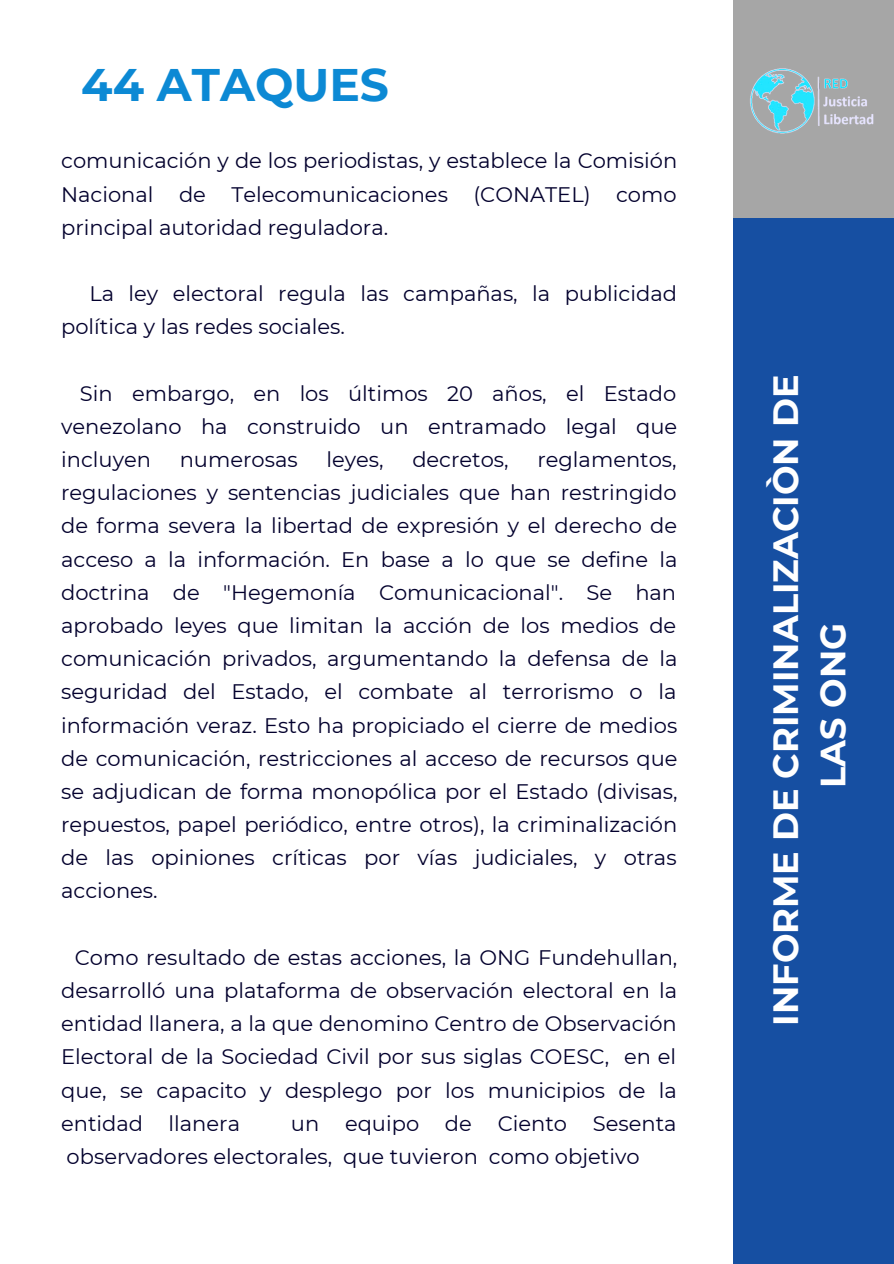
<style>
.page{position:relative;width:894px;height:1264px;background:#fff}
.page>*{position:absolute;margin:0;border:0;box-sizing:border-box;transform-origin:0 0}
.t1{font:700 45.6px "Montserrat";color:#0c89d4}
.t2{font:700 35.1px/47.2px "Montserrat";color:#fff;text-align:center}
.t3{font:21px/33.2px "Montserrat";color:#03002d;text-align:justify}
</style>
<div class="page">
<div style="left:733px;top:0;width:160px;height:219px;background:#a6a6a6"></div>
<div style="left:733px;top:219px;width:160px;height:1044px;background:#164fa2"></div>
<img style="left:750px;top:68px;width:124px;height:66px">
<h1 class="t1" style="left:81px;top:57px;width:309px">44 ATAQUES</h1>
<p class="t3" style="left:61px;top:144px;width:617px">comunicación y de los periodistas, y establece la Comisión Nacional de Telecomunicaciones (CONATEL) como principal autoridad reguladora.</p>
<p class="t3" style="left:61px;top:277px;width:617px;text-indent:28px">La ley electoral regula las campañas, la publicidad política y las redes sociales.</p>
<p class="t3" style="left:61px;top:376px;width:617px;text-indent:19px">Sin embargo, en los últimos 20 años, el Estado venezolano ha construido un entramado legal que incluyen</p>
<p class="t3" style="left:61px;top:443px;width:617px;text-indent:476px">reglamentos, regulaciones y sentencias judiciales que han restringido de forma severa la libertad de expresión y el derecho de acceso a la información. En base a lo que se define la doctrina de "Hegemonía Comunicacional". Se han aprobado leyes que limitan la acción de los medios de comunicación privados, argumentando la defensa de la seguridad del Estado, el combate al terrorismo o la información veraz. Esto ha propiciado el cierre de medios de comunicación, restricciones al acceso de recursos que se adjudican de forma monopólica por el Estado (divisas, repuestos, papel periódico, entre otros), la criminalización de las opiniones críticas por vías judiciales, y otras acciones.</p>
<p class="t3" style="left:180px;top:443px;width:119px">numerosas</p>
<p class="t3" style="left:326px;top:443px;width:59px">leyes,</p>
<p class="t3" style="left:412px;top:443px;width:98px">decretos,</p>
<p class="t3" style="left:61px;top:940px;width:617px;text-indent:14px">Como resultado de estas acciones, la ONG Fundehullan, desarrolló una plataforma de observación electoral en la entidad llanera, a la que denomino Centro de Observación Electoral de la Sociedad Civil por sus siglas COESC, en el que, se capacito y desplego por los municipios de la entidad llanera</p>
<p class="t3" style="left:67px;top:1106px;width:611px;text-indent:224px">un equipo de Ciento Sesenta observadores electorales, que tuvieron como objetivo</p>
<h2 class="t2" style="left:761px;top:1025px;width:652px;rotate:-90deg">INFORME DE CRIMINALIZACIÒN DE<br>LAS ONG</h2>
</div>
